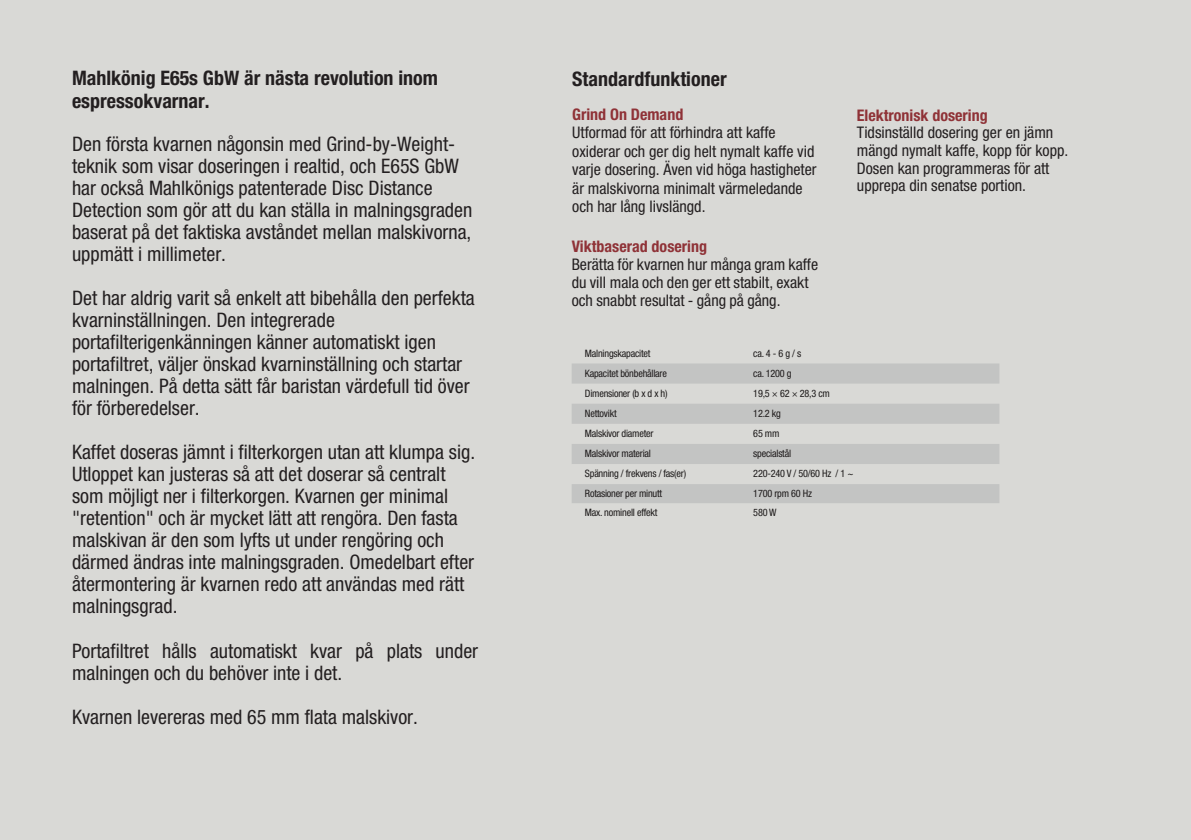
<style>
.page{position:relative;width:1191px;height:840px;background:#fff}
.page>*{position:absolute;margin:0;border:0;box-sizing:border-box;transform-origin:0 0}
.t1{font:condensed 20px/22px "Helvetica Neue LT Pro";color:#231f20}
.t2{font:700 condensed 20px/23.2px "Helvetica Neue LT Pro";color:#231f20}
.t3{font:condensed 16px/18.6px "Helvetica Neue LT Pro";color:#231f20}
.t4{font:condensed 10.2px "Helvetica Neue LT Pro";letter-spacing:-.02em;color:#231f20}
.s1{font-weight:700;color:#8f3237}
</style>
<div class="page">
<div style="left:0;top:0;width:1191px;height:839px;background:#d9d9d6"></div>
<svg style="left:572px;top:363px;width:427px;height:140px;fill:#c3c4c3"></svg>
<p class="t2" style="left:72px;top:66px;width:367px">Mahlkönig E65s GbW är nästa revolution inom espressokvarnar.</p>
<p class="t1" style="left:72px;top:133px;width:402px">Den första kvarnen någonsin med Grind-by-Weight&shy;teknik som visar doseringen i realtid, och E65S GbW har också Mahlkönigs patenterade Disc Distance Detection som gör att du kan ställa in malningsgraden baserat på det faktiska avståndet mellan malskivorna, uppmätt i millimeter.</p>
<p class="t1" style="left:72px;top:287px;width:404px">Det har aldrig varit så enkelt att bibehålla den perfekta kvarninställningen. Den integrerade portafilterigenkänningen känner automatiskt igen portafiltret, väljer önskad kvarninställning och startar malningen. På detta sätt får baristan värdefull tid över för förberedelser.</p>
<p class="t1" style="left:72px;top:441px;width:405px">Kaffet doseras jämnt i filterkorgen utan att klumpa sig.<br>Utloppet kan justeras så att det doserar så centralt som möjligt ner i filterkorgen. Kvarnen ger minimal "retention" och är mycket lätt att rengöra. Den fasta malskivan är den som lyfts ut under rengöring och därmed ändras inte malningsgraden. Omedelbart efter återmontering är kvarnen redo att användas med rätt malningsgrad.</p>
<p class="t1" style="left:72px;top:639px;width:408px">Portafiltret hålls automatiskt kvar på plats under malningen och du behöver inte i det.</p>
<p class="t1" style="left:72px;top:705px;width:347px">Kvarnen levereras med 65 mm flata malskivor.</p>
<p class="t2" style="left:572px;top:67px;width:156px">Standardfunktioner</p>
<p class="t3" style="left:572px;top:104px;width:246px"><span class="s1">Grind On Demand<br></span>Utformad för att förhindra att kaffe oxiderar och ger dig helt nymalt kaffe vid varje dosering. Även vid höga hastigheter är malskivorna minimalt värmeledande och har lång livslängd.</p>
<p class="t3" style="left:571px;top:237px;width:248px;line-height:17.8px"><span class="s1">Viktbaserad dosering<br></span>Berätta för kvarnen hur många gram kaffe du vill mala och den ger ett stabilt, exakt och snabbt resultat - gång på gång.</p>
<p class="t3" style="left:857px;top:106px;width:213px;line-height:17.6px"><span class="s1">Elektronisk dosering<br></span>Tidsinställd dosering ger en jämn mängd nymalt kaffe, kopp för kopp.<br>Dosen kan programmeras för att upprepa din senatse portion.</p>
<p class="t4" style="left:585px;top:347px;width:67px">Malningskapacitet</p>
<p class="t4" style="left:753px;top:347px;width:49px">ca. 4 - 6 g / s</p>
<p class="t4" style="left:585px;top:367px;width:84px">Kapacitet bönbehållare</p>
<p class="t4" style="left:753px;top:367px;width:40px">ca. 1200 g</p>
<p class="t4" style="left:585px;top:387px;width:84px">Dimensioner (b x d x h)</p>
<p class="t4" style="left:753px;top:387px;width:78px">19,5 × 62 × 28,3 cm</p>
<p class="t4" style="left:585px;top:407px;width:33px">Nettovikt</p>
<p class="t4" style="left:753px;top:407px;width:29px">12.2 kg</p>
<p class="t4" style="left:585px;top:427px;width:70px">Malskivor diameter</p>
<p class="t4" style="left:753px;top:427px;width:28px">65 mm</p>
<p class="t4" style="left:585px;top:447px;width:68px">Malskivor material</p>
<p class="t4" style="left:753px;top:447px;width:39px">specialstål</p>
<p class="t4" style="left:585px;top:467px;width:103px">Spänning / frekvens / fas(er)</p>
<p class="t4" style="left:753px;top:467px;width:102px">220-240 V / 50/60 Hz / 1 ~</p>
<p class="t4" style="left:585px;top:487px;width:79px">Rotasioner per minutt</p>
<p class="t4" style="left:753px;top:487px;width:60px">1700 rpm 60 Hz</p>
<p class="t4" style="left:585px;top:506px;width:74px">Max. nominell effekt</p>
<p class="t4" style="left:753px;top:506px;width:25px">580 W</p>
</div>
